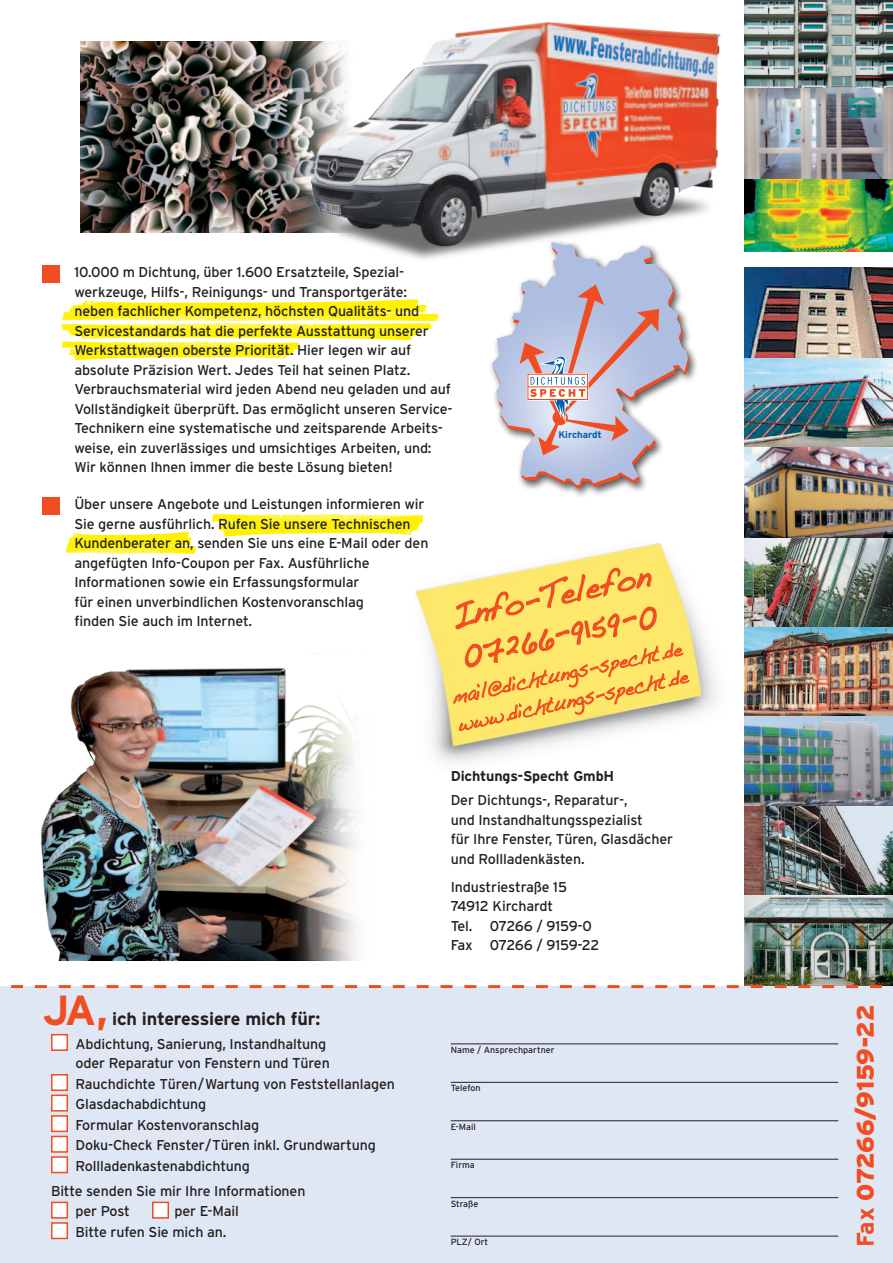
<style>
.page{position:relative;width:893px;height:1263px;background:#fff}
.page>*{position:absolute;margin:0;border:0;box-sizing:border-box;transform-origin:0 0}
.t1{font:700 42px "Interstate";color:#f04d22}
.t2{font:34.95px/37.3px "Handwriting Dakota";color:#f04d22;scale:.86 1}
.t3{font:900 24px "Interstate";letter-spacing:-.02em;color:#f04d22}
.t4{font:21px/27.9px "Handwriting Dakota";color:#f04d22;scale:.86 1}
.t5{font:700 18px "Interstate";letter-spacing:-.01em;color:#231f20}
.t6{font:14.25px/19.5px "Interstate";letter-spacing:-.01em;color:#231f20}
.t7{font:700 14.25px "Interstate";letter-spacing:-.01em;color:#231f20}
.t8{font:700 9.6px "Interstate";color:#0161b0}
.t9{font:9px "Interstate";color:#231f20}
.s1{font-weight:700}
</style>
<div class="page">
<img style="left:81px;top:41px;width:223px;height:191px">
<img style="left:744px;top:0;width:149px;height:252px">
<img style="left:744px;top:268px;width:149px;height:717px">
<img style="left:212px;top:513px;width:212px;height:24px">
<img style="left:66px;top:531px;width:130px;height:24px">
<img style="left:388px;top:527px;width:329px;height:236px">
<svg style="left:453px;top:543px;width:237px;height:188px;background:#f8d77a"></svg>
<img style="left:41px;top:654px;width:376px;height:307px">
<div style="left:488px;top:237px;width:210px;height:260px;background:#231f20;opacity:.75"></div>
<svg style="left:492px;top:266px;width:196px;height:219px"></svg>
<svg style="left:520px;top:284px;width:139px;height:171px;background:#c6baca"></svg>
<hr style="left:528px;top:387px;width:59px;height:1px;background:#f04d22">
<div style="left:43px;top:497px;width:17px;height:18px;background:#f04d22"></div>
<div style="left:0;top:986px;width:893px;height:277px;background:#e0e7f4"></div>
<hr style="left:451px;top:1043px;width:387px;height:1px;background:#231f20">
<hr style="left:451px;top:1082px;width:387px;height:1px;background:#231f20">
<hr style="left:451px;top:1120px;width:387px;height:1px;background:#231f20">
<hr style="left:451px;top:1159px;width:387px;height:1px;background:#231f20">
<hr style="left:451px;top:1197px;width:387px;height:1px;background:#231f20">
<hr style="left:451px;top:1236px;width:387px;height:1px;background:#231f20">
<svg style="left:11px;top:985px;width:882px;height:3px"></svg>
<div style="left:51px;top:1034px;width:17px;height:17px;background:#fff;border:2px solid #f04d22"></div>
<div style="left:51px;top:1074px;width:17px;height:17px;background:#fff;border:2px solid #f04d22"></div>
<div style="left:51px;top:1094px;width:17px;height:17px;background:#fff;border:2px solid #f04d22"></div>
<div style="left:51px;top:1115px;width:17px;height:17px;background:#fff;border:2px solid #f04d22"></div>
<div style="left:51px;top:1136px;width:17px;height:17px;background:#fff;border:2px solid #f04d22"></div>
<div style="left:51px;top:1156px;width:17px;height:17px;background:#fff;border:2px solid #f04d22"></div>
<div style="left:51px;top:1202px;width:17px;height:17px;background:#fff;border:2px solid #f04d22"></div>
<div style="left:152px;top:1202px;width:17px;height:17px;background:#fff;border:2px solid #f04d22"></div>
<div style="left:51px;top:1222px;width:17px;height:17px;background:#fff;border:2px solid #f04d22"></div>
<img style="left:62px;top:299px;width:377px;height:23px">
<img style="left:61px;top:321px;width:375px;height:20px">
<img style="left:61px;top:339px;width:239px;height:21px">
<div style="left:43px;top:266px;width:17px;height:17px;background:#f04d22"></div>
<img style="left:304px;top:22px;width:417px;height:244px">
<p class="t6" style="left:74px;top:262px;width:380px">10.000 m Dichtung, über 1.600 Ersatzteile, Spezial&shy;werkzeuge, Hilfs-, Reinigungs- und Transportgeräte:<br>neben fachlicher Kompetenz, höchsten Qualitäts- und Servicestandards hat die perfekte Ausstattung unserer Werkstattwagen oberste Priorität. Hier legen wir auf absolute Präzision Wert. Jedes Teil hat seinen Platz.<br>Verbrauchsmaterial wird jeden Abend neu geladen und auf Vollständigkeit überprüft. Das ermöglicht unseren Service-Technikern eine systematische und zeitsparende Arbeits&shy;weise, ein zuverlässiges und umsichtiges Arbeiten, und:<br>Wir können Ihnen immer die beste Lösung bieten!</p>
<p class="t8" style="left:558px;top:429px;width:45px">Kirchardt</p>
<p class="t6" style="left:74px;top:494px;width:356px">Über unsere Angebote und Leistungen informieren wir Sie gerne ausführlich. Rufen Sie unsere Technischen Kundenberater an, senden Sie uns eine E-Mail oder den angefügten Info-Coupon per Fax. Ausführliche Informationen sowie ein Erfassungsformular<br>für einen unverbindlichen Kostenvoranschlag<br>finden Sie auch im Internet.</p>
<h1 class="t1" style="left:43px;top:987px;width:67px">JA,</h1>
<p class="t5" style="left:112px;top:1008px;width:210px">ich interessiere mich für:</p>
<p class="t6" style="left:76px;top:1033px;width:321px;line-height:20.4px">Abdichtung, Sanierung, Instandhaltung<br>oder Reparatur von Fenstern und Türen Rauchdichte Türen/Wartung von Feststellanlagen Glasdachabdichtung<br>Formular Kostenvoranschlag<br>Doku-Check Fenster/Türen inkl. Grundwartung Rollladenkastenabdichtung</p>
<p class="t6" style="left:76px;top:1180px;width:231px;line-height:20.5px;text-indent:-24px">Bitte senden Sie mir Ihre Informationen per Post</p>
<p class="t6" style="left:76px;top:1201px;width:165px;line-height:20.5px;text-indent:99px">per E-Mail<br>Bitte rufen Sie mich an.</p>
<h2 class="t2" style="left:447px;top:597px;width:237px;rotate:-12deg">Info-Telefon<br>07266-9159-0</h2>
<h3 class="t4" style="left:449px;top:683px;width:275px;rotate:-12deg">mail@dichtungs-specht.de www.dichtungs-specht.de</h3>
<p class="t7" style="left:451px;top:768px;width:165px">Dichtungs-Specht GmbH</p>
<p class="t6" style="left:451px;top:790px;width:224px">Der Dichtungs-, Reparatur-,<br>und Instandhaltungsspezialist<br>für Ihre Fenster, Türen, Glasdächer und Rollladenkästen.</p>
<p class="t6" style="left:451px;top:877px;width:150px">Industriestraße 15<br>74912 Kirchardt<br>Tel. 07266 / 9159-0<br>Fax 07266 / 9159-22</p>
<p class="t9" style="left:451px;top:1044px;width:105px">Name / Ansprechpartner</p>
<p class="t9" style="left:451px;top:1083px;width:32px">Telefon</p>
<p class="t9" style="left:451px;top:1121px;width:27px">E-Mail</p>
<p class="t9" style="left:451px;top:1160px;width:26px">Firma</p>
<p class="t9" style="left:451px;top:1198px;width:29px">Straße</p>
<p class="t9" style="left:451px;top:1237px;width:39px">PLZ/ Ort</p>
<h3 class="t3" style="left:851px;top:1247px;width:244px;rotate:-90deg"><span class="s1">Fax</span> 07266/9159-22</h3>
</div>
